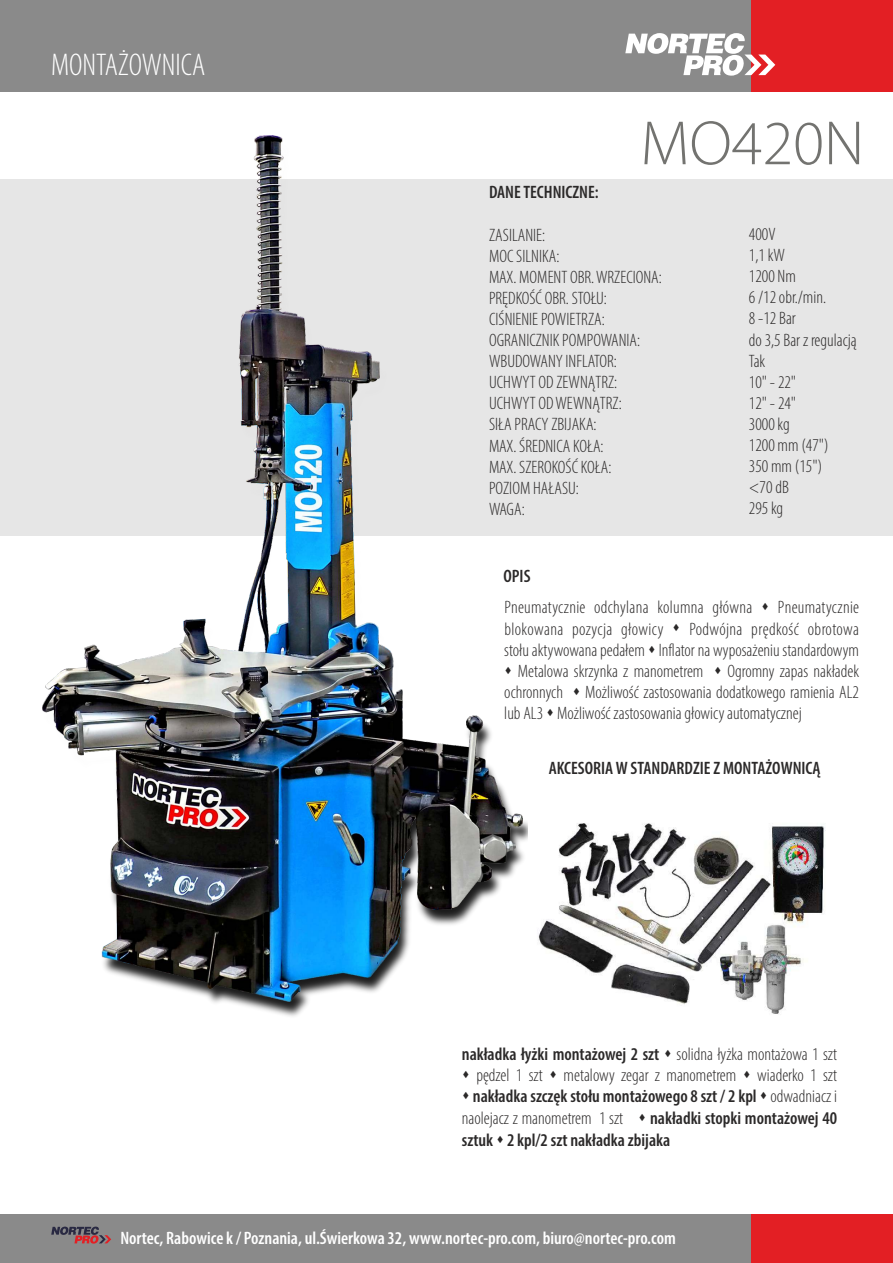
<style>
.page{position:relative;width:893px;height:1263px;background:#fff}
.page>*{position:absolute;margin:0;border:0;box-sizing:border-box;transform-origin:0 0}
.t1{font:300 63px "Myriad Pro";color:#737370}
.t2{font:300 condensed 31.5px "Myriad Pro";color:#fff}
.t3{font:300 condensed 18px/21.1px "Myriad Pro";color:#2b2929}
.t4{font:600 condensed 18px/21.6px "Myriad Pro";color:#2b2929}
.t5{font:600 condensed 18px "Myriad Pro";color:#fff}
.t6{font:300 condensed 18px "Myriad Pro";letter-spacing:.02em;color:#2b2929}
.s1{font-weight:300}
</style>
<div class="page">
<div style="left:0;top:179px;width:893px;height:356px;background:#e6e6e6"></div>
<div style="left:0;top:0;width:766px;height:92px;background:#8a8a8a"></div>
<div style="left:751px;top:0;width:142px;height:92px;background:#e31f24"></div>
<svg style="left:625px;top:33px;width:150px;height:43px"></svg>
<div style="left:0;top:1214px;width:751px;height:49px;background:#8a8a8a"></div>
<div style="left:751px;top:1214px;width:142px;height:49px;background:#e31f24"></div>
<svg style="left:51px;top:1226px;width:60px;height:18px"></svg>
<img style="left:42px;top:135px;width:480px;height:867px">
<img style="left:538px;top:823px;width:288px;height:191px">
<h2 class="t2" style="left:51px;top:52px;width:156px">MONTAŻOWNICA</h2>
<h1 class="t1" style="left:640px;top:117px;width:225px">MO420N</h1>
<p class="t4" style="left:489px;top:183px;width:111px">DANE TECHNICZNE:</p>
<p class="t3" style="left:489px;top:226px;width:174px">ZASILANIE:<br>MOC SILNIKA:<br>MAX. MOMENT OBR. WRZECIONA:<br>PRĘDKOŚĆ OBR. STOŁU:<br>CIŚNIENIE POWIETRZA:<br>OGRANICZNIK POMPOWANIA:<br>WBUDOWANY INFLATOR:<br>UCHWYT OD ZEWNĄTRZ:<br>UCHWYT OD WEWNĄTRZ:<br>SIŁA PRACY ZBIJAKA:<br>MAX. ŚREDNICA KOŁA:<br>MAX. SZEROKOŚĆ KOŁA:<br>POZIOM HAŁASU:<br>WAGA:</p>
<p class="t3" style="left:749px;top:225px;width:109px">400V<br>1,1 kW<br>1200 Nm<br>6 /12 obr./min.<br>8 -12 Bar<br>do 3,5 Bar z regulacją<br>Tak<br>10" - 22"<br>12" - 24"<br>3000 kg</p>
<p class="t3" style="left:749px;top:436px;width:81px">1200 mm (47")<br>350 mm (15")</p>
<p class="t3" style="left:749px;top:478px;width:41px">&lt;70 dB<br>295 kg</p>
<p class="t4" style="left:503px;top:567px;width:29px">OPIS</p>
<p class="t3" style="left:504px;top:598px;width:250px">Pneumatycznie odchylana kolumna główna</p>
<p class="t3" style="left:778px;top:598px;width:83px">Pneumatycznie</p>
<p class="t6" style="left:504px;top:621px;width:161px">blokowana pozycja głowicy</p>
<p class="t3" style="left:504px;top:619px;width:356px;text-align:right">Podwójna prędkość obrotowa<br>stołu aktywowana pedałem Inflator na wyposażeniu standardowym</p>
<p class="t3" style="left:504px;top:661px;width:201px">▲ Metalowa skrzynka z manometrem</p>
<p class="t3" style="left:504px;top:661px;width:356px;text-align:justify;text-indent:210px">▲ Ogromny zapas nakładek ochronnych Możliwość zastosowania dodatkowego ramienia AL2 lub AL3 Możliwość zastosowania głowicy automatycznej</p>
<p class="t4" style="left:549px;top:758px;width:273px">AKCESORIA W STANDARDZIE Z MONTAŻOWNICĄ</p>
<p class="t4" style="left:462px;top:1044px;width:377px">nakładka łyżki montażowej 2 szt ▲ <span class="s1">solidna łyżka montażowa 1 szt</span></p>
<p class="t3" style="left:462px;top:1066px;width:377px">▲ pędzel 1 szt metalowy zegar z manometrem wiaderko 1 szt</p>
<p class="t4" style="left:462px;top:1087px;width:377px">▲ nakładka szczęk stołu montażowego 8 szt / 2 kpl <span class="s1">odwadniacz i naolejacz z manometrem 1 szt</span></p>
<p class="t4" style="left:462px;top:1109px;width:377px;text-indent:176px">▲ nakładki stopki montażowej 40 sztuk 2 kpl/2 szt nakładka zbijaka</p>
<p class="t5" style="left:120px;top:1230px;width:557px">Nortec, Rabowice k / Poznania, ul.Świerkowa 32, www.nortec-pro.com, biuro@nortec-pro.com</p>
</div>
